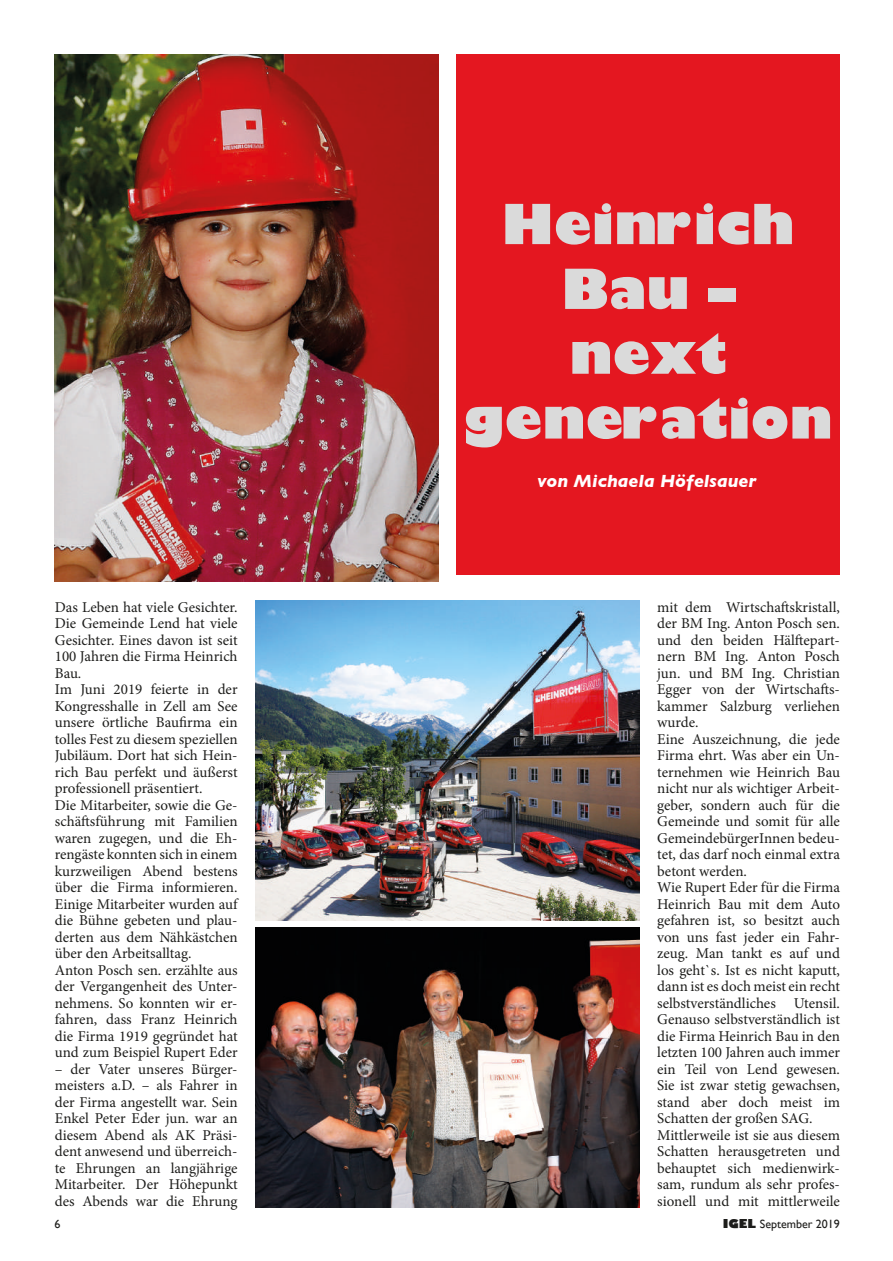
<style>
.page{position:relative;width:893px;height:1261px;background:#fff}
.page>*{position:absolute;margin:0;border:0;box-sizing:border-box;transform-origin:0 0}
.t1{font:800 54px/64.8px "Gill Sans";color:#dadada;text-align:center}
.t2{font:italic 700 18px "Gill Sans";color:#fff}
.t3{font:15px/16.5px "Minion Pro";color:#1d1d1b}
.t4{font:12px "Gill Sans";color:#1d1d1b}
.s1{font-weight:800}
</style>
<div class="page">
<img style="left:55px;top:54px;width:383px;height:528px">
<div style="left:456px;top:54px;width:384px;height:521px;background:#e41720"></div>
<img style="left:256px;top:928px;width:383px;height:279px">
<img style="left:256px;top:601px;width:383px;height:320px">
<p class="t3" style="left:55px;top:599px;width:184px">Das Leben hat viele Gesichter.<br>Die Gemeinde Lend hat viele<br>Gesichter. Eines davon ist seit<br>100 Jahren die Firma Heinrich<br>Bau.<br>Im Juni 2019 feierte in der<br>Kongresshalle in Zell am See unsere örtliche Baufirma ein tolles Fest zu diesem speziellen<br>Jubiläum. Dort hat sich Hein&shy;rich Bau perfekt und äußerst professionell präsentiert.<br>Die Mitarbeiter, sowie die Ge&shy;schäftsführung mit Familien waren zugegen, und die Eh&shy;rengäste konnten sich in einem kurzweiligen Abend bestens über die Firma informieren.<br>Einige Mitarbeiter wurden auf die Bühne gebeten und plau&shy;derten aus dem Nähkästchen über den Arbeitsalltag.<br>Anton Posch sen. erzählte aus der Vergangenheit des Unter&shy;nehmens. So konnten wir er&shy;fahren, dass Franz Heinrich die Firma 1919 gegründet hat und zum Beispiel Rupert Eder</p>
<p class="t3" style="left:55px;top:1061px;width:184px;text-align:justify">– der Vater unseres Bürger&shy;meisters a.D. – als Fahrer in der Firma angestellt war. Sein Enkel Peter Eder jun. war an diesem Abend als AK Präsi&shy;dent anwesend und überreich&shy;te Ehrungen an langjährige Mitarbeiter. Der Höhepunkt des Abends war die Ehrung</p>
<h1 class="t1" style="left:463px;top:192px;width:371px">Heinrich<br>Bau –<br>next generation</h1>
<p class="t2" style="left:537px;top:471px;width:220px">von Michaela Höfelsauer</p>
<p class="t3" style="left:657px;top:599px;width:184px">mit dem Wirtschaftskristall, der BM Ing. Anton Posch sen. und den beiden Hälftepart&shy;nern BM Ing. Anton Posch jun. und BM Ing. Christian<br>Egger von der Wirtschafts&shy;kammer Salzburg verliehen wurde.<br>Eine Auszeichnung, die jede<br>Firma ehrt. Was aber ein Un&shy;ternehmen wie Heinrich Bau nicht nur als wichtiger Arbeit&shy;geber, sondern auch für die<br>Gemeinde und somit für alle<br>GemeindebürgerInnen bedeu&shy;tet, das darf noch einmal extra betont werden.<br>Wie Rupert Eder für die Firma<br>Heinrich Bau mit dem Auto gefahren ist, so besitzt auch von uns fast jeder ein Fahr&shy;zeug. Man tankt es auf und los geht`s. Ist es nicht kaputt, dann ist es doch meist ein recht selbstverständliches Utensil.<br>Genauso selbstverständlich ist die Firma Heinrich Bau in den letzten 100 Jahren auch immer ein Teil von Lend gewesen.<br>Sie ist zwar stetig gewachsen, stand aber doch meist im<br>Schatten der großen SAG.<br>Mittlerweile ist sie aus diesem<br>Schatten herausgetreten und behauptet sich medienwirk&shy;sam, rundum als sehr profes&shy;sionell und mit mittlerweile</p>
<p class="t4" style="left:54px;top:1216px;width:7px">6</p>
<p class="t4" style="left:723px;top:1216px;width:119px"><span class="s1">IGEL</span> September 2019</p>
</div>
